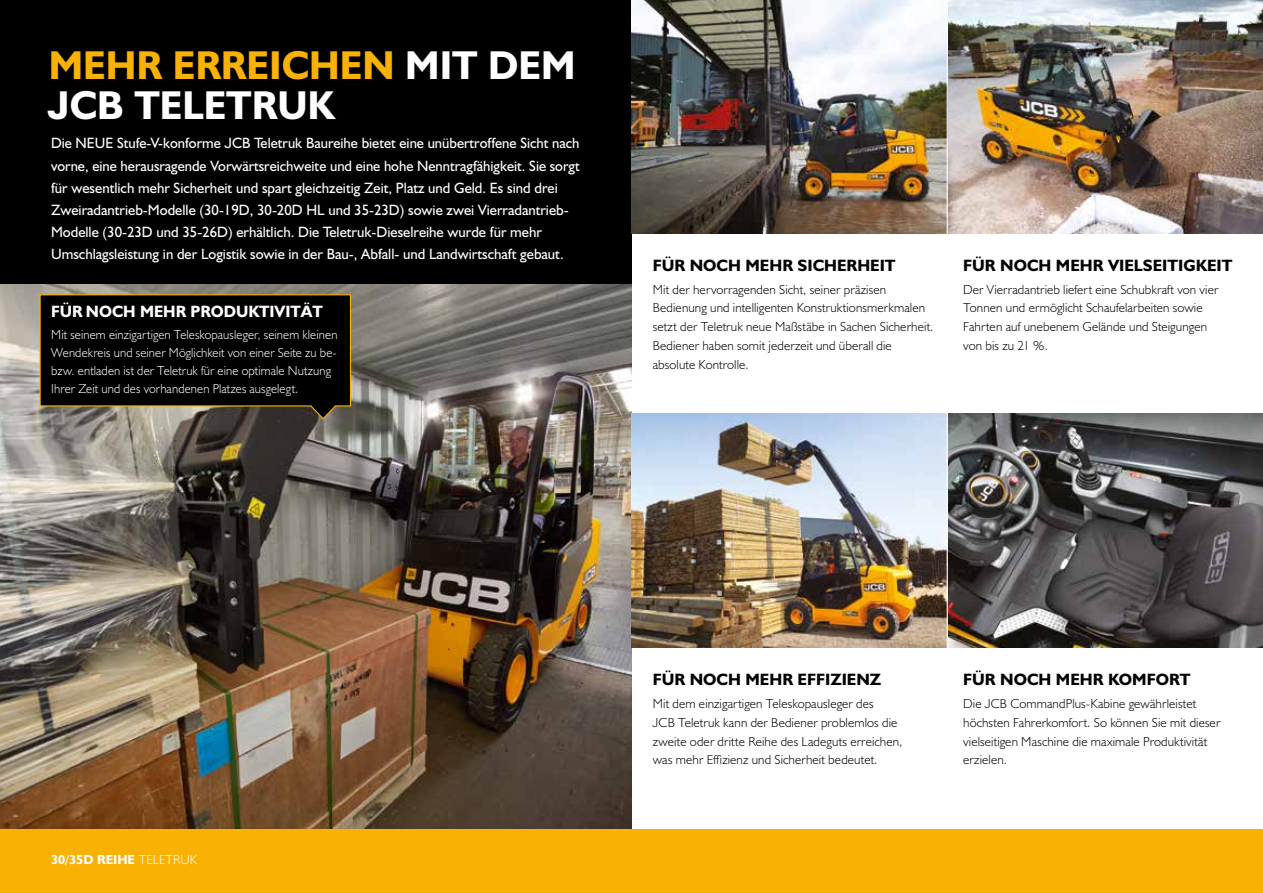
<style>
.page{position:relative;width:1263px;height:893px;background:#fff}
.page>*{position:absolute;margin:0;border:0;box-sizing:border-box;transform-origin:0 0}
.t1{font:700 40.5px/40.5px "JCB Euro";color:#fff}
.t2{font:700 16.5px "JCB Euro";color:#000}
.t3{font:700 16.5px "JCB Euro";color:#fff}
.t4{font:15px/22.2px "JCB Euro Roman";color:#fff}
.t5{font:300 13.2px/18.8px "JCB Euro";letter-spacing:.01em;color:#000}
.t6{font:300 13.2px/18px "JCB Euro";letter-spacing:.01em;color:#fff}
.t7{font:700 13.2px "JCB Euro";color:#fff}
.s1{color:#f9b104}
.s2{font-weight:300}
</style>
<div class="page">
<div style="left:0;top:0;width:631px;height:627px;background:#000"></div>
<img style="left:0;top:285px;width:631px;height:544px">
<img style="left:948px;top:0;width:315px;height:234px">
<img style="left:948px;top:414px;width:315px;height:234px">
<img style="left:631px;top:0;width:316px;height:234px">
<img style="left:631px;top:414px;width:316px;height:234px">
<svg style="left:39px;top:294px;width:313px;height:126px"></svg>
<div style="left:0;top:829px;width:1263px;height:64px;background:#f9b104"></div>
<h1 class="t1" style="left:47px;top:44px;width:530px"><span class="s1">MEHR ERREICHEN</span> MIT DEM<br>JCB TELETRUK</h1>
<p class="t4" style="left:51px;top:132px;width:530px">Die NEUE Stufe‑V-konforme JCB Teletruk Baureihe bietet eine unübertroffene Sicht nach vorne, eine herausragende Vorwärtsreichweite und eine hohe Nenntragfähigkeit. Sie sorgt für wesentlich mehr Sicherheit und spart gleichzeitig Zeit, Platz und Geld. Es sind drei Zweiradantrieb-Modelle (30‑19D, 30‑20D HL und 35‑23D) sowie zwei Vierradantrieb-Modelle (30‑23D und 35‑26D) erhältlich. Die Teletruk-Dieselreihe wurde für mehr Umschlagsleistung in der Logistik sowie in der Bau‑, Abfall‑ und Landwirtschaft gebaut.</p>
<p class="t3" style="left:51px;top:301px;width:273px">FÜR NOCH MEHR PRODUKTIVITÄT</p>
<p class="t6" style="left:51px;top:326px;width:288px">Mit seinem einzigartigen Teleskopausleger, seinem kleinen Wendekreis und seiner Möglichkeit von einer Seite zu be‑ bzw. entladen ist der Teletruk für eine optimale Nutzung Ihrer Zeit und des vorhandenen Platzes ausgelegt.</p>
<p class="t2" style="left:653px;top:255px;width:244px">FÜR NOCH MEHR SICHERHEIT</p>
<p class="t5" style="left:653px;top:280px;width:282px">Mit der hervorragenden Sicht, seiner präzisen Bedienung und intelligenten Konstruktionsmerkmalen setzt der Teletruk neue Maßstäbe in Sachen Sicherheit.<br>Bediener haben somit jederzeit und überall die absolute Kontrolle.</p>
<p class="t2" style="left:963px;top:255px;width:271px">FÜR NOCH MEHR VIELSEITIGKEIT</p>
<p class="t5" style="left:963px;top:280px;width:257px">Der Vierradantrieb liefert eine Schubkraft von vier Tonnen und ermöglicht Schaufelarbeiten sowie Fahrten auf unebenem Gelände und Steigungen von bis zu 21 %.</p>
<p class="t7" style="left:51px;top:851px;width:147px">30/35D REIHE <span class="s2">TELETRUK</span></p>
<p class="t2" style="left:653px;top:669px;width:230px">FÜR NOCH MEHR EFFIZIENZ</p>
<p class="t5" style="left:653px;top:694px;width:251px">Mit dem einzigartigen Teleskopausleger des<br>JCB Teletruk kann der Bediener problemlos die zweite oder dritte Reihe des Ladeguts erreichen, was mehr Effizienz und Sicherheit bedeutet.</p>
<p class="t2" style="left:963px;top:669px;width:229px">FÜR NOCH MEHR KOMFORT</p>
<p class="t5" style="left:963px;top:694px;width:259px">Die JCB CommandPlus-Kabine gewährleistet höchsten Fahrerkomfort. So können Sie mit dieser vielseitigen Maschine die maximale Produktivität erzielen.</p>
</div>
